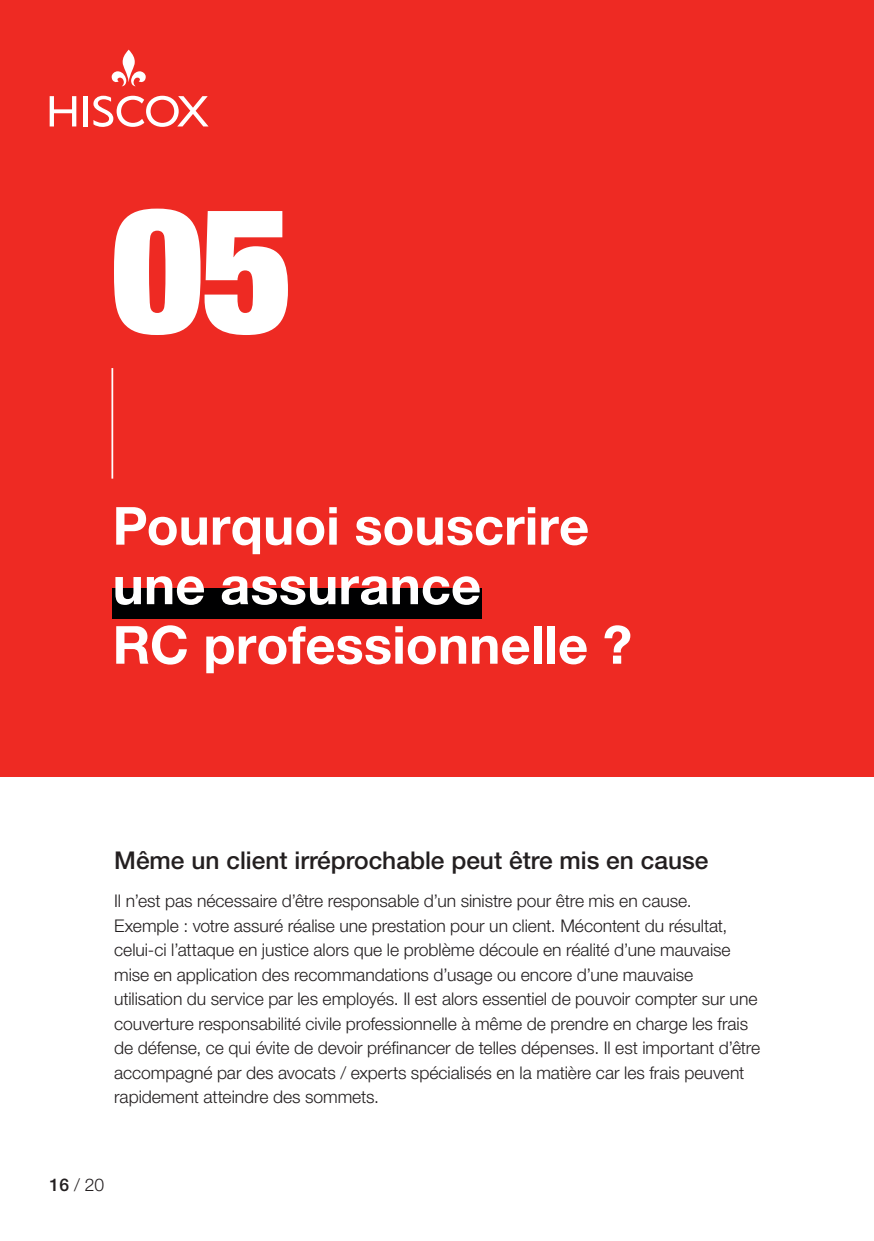
<style>
.page{position:relative;width:874px;height:1241px;background:#fff}
.page>*{position:absolute;margin:0;border:0;box-sizing:border-box;transform-origin:0 0}
.t1{font:900 condensed 175px "Helvetica Neue LT Std";color:#fff}
.t2{font:700 52.5px/59.5px "Helvetica Neue LT Std";color:#fff}
.t3{font:500 24.5px "Helvetica Neue LT Std";color:#231f20}
.t4{font:300 17.5px/24.5px "Helvetica Neue LT Std";letter-spacing:-.005em;color:#231f20}
.s1{font-weight:500}
</style>
<div class="page">
<div style="left:0;top:0;width:873px;height:776px;background:#ee2a23"></div>
<hr style="left:111px;top:368px;width:2px;height:110px;background:#fff">
<svg style="left:112px;top:50px;width:34px;height:36px"></svg>
<hr style="left:83px;top:96px;width:4px;height:30px;background:#fff">
<svg style="left:50px;top:96px;width:26px;height:30px"></svg>
<svg style="left:93px;top:96px;width:115px;height:31px"></svg>
<div style="left:112px;top:588px;width:369px;height:30px;background:#000001"></div>
<h1 class="t1" style="left:112px;top:158px;width:181px">05</h1>
<h2 class="t2" style="left:112px;top:495px;width:520px">Pourquoi souscrire une assurance<br>RC professionnelle ?</h2>
<h3 class="t3" style="left:114px;top:845px;width:595px">Même un client irréprochable peut être mis en cause</h3>
<p class="t4" style="left:114px;top:888px;width:647px">Il n’est pas nécessaire d’être responsable d’un sinistre pour être mis en cause.<br>Exemple : votre assuré réalise une prestation pour un client. Mécontent du résultat, celui-ci l’attaque en justice alors que le problème découle en réalité d’une mauvaise mise en application des recommandations d’usage ou encore d’une mauvaise utilisation du service par les employés. Il est alors essentiel de pouvoir compter sur une couverture responsabilité civile professionnelle à même de prendre en charge les frais de défense, ce qui évite de devoir préfinancer de telles dépenses. Il est important d’être accompagné par des avocats / experts spécialisés en la matière car les frais peuvent rapidement atteindre des sommets.</p>
<p class="t4" style="left:50px;top:1171px;width:56px"><span class="s1">16</span> / 20</p>
</div>
